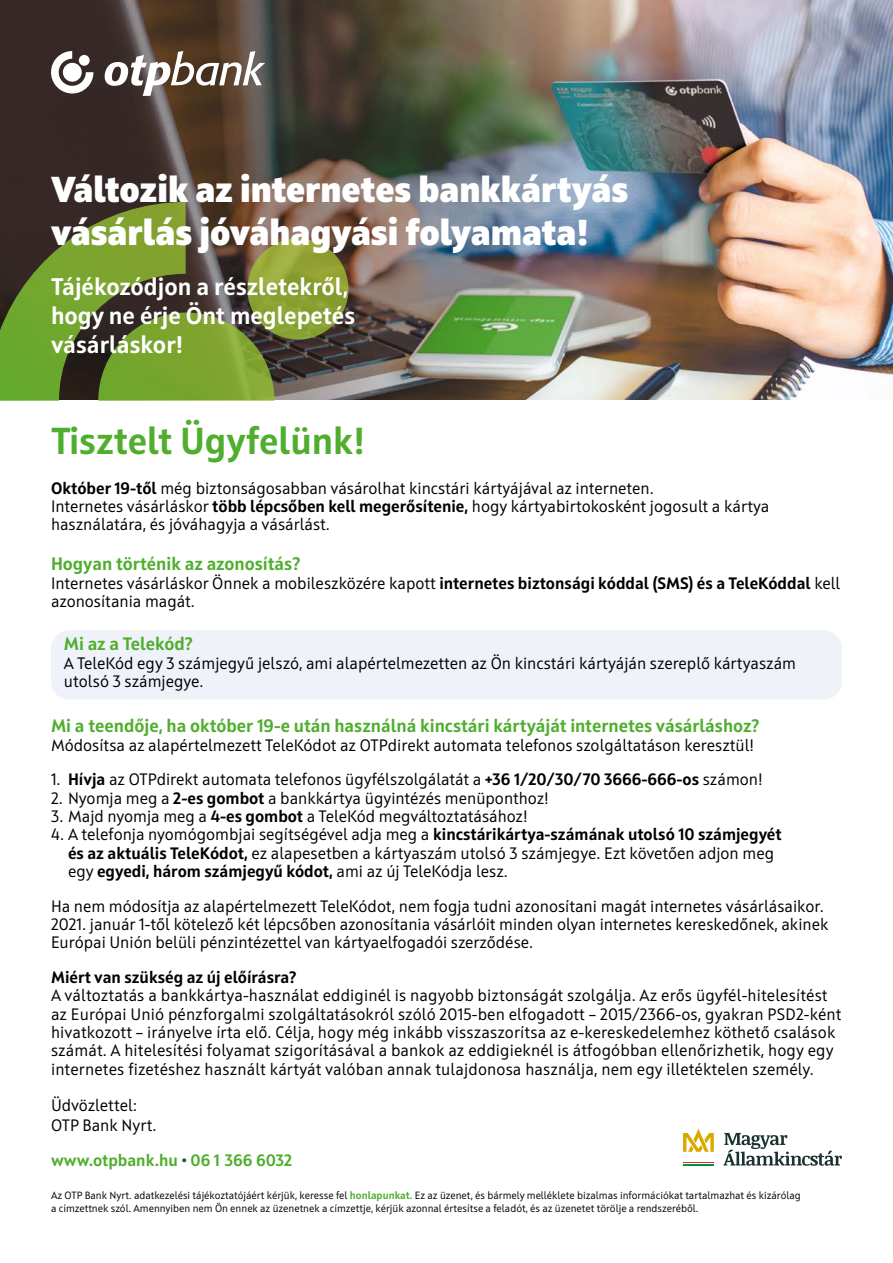
<style>
.page{position:relative;width:893px;height:1263px;background:#fff}
.page>*{position:absolute;margin:0;border:0;box-sizing:border-box;transform-origin:0 0}
.t1{font:700 37.5px "Squad";color:#50ae2f}
.t2{font:800 36px/43.2px "Squad";color:#fff}
.t3{font:700 24px/28.8px "Squad";color:#fff}
.t4{font:700 18px "Squad";color:#50ae2f}
.t5{font:16.5px/18.3px "Squad";color:#000}
.t6{font:700 16.5px "Squad";color:#000}
.t7{font:700 16.5px "Squad";color:#50ae2f}
.t8{font:10.5px/12.6px "Squad";color:#000}
.s1{font-weight:700}
.s2{color:#006438}
.s3{font-weight:700;color:#50ae2f}
</style>
<div class="page">
<img style="left:0;top:0;width:893px;height:400px">
<svg style="left:0;top:202px;width:348px;height:199px;background:#677634"></svg>
<div style="left:51px;top:630px;width:791px;height:69px;background:#f0f2f9;border-radius:18px"></div>
<hr style="left:683px;top:1162px;width:31px;height:1px;background:#d7282f">
<hr style="left:683px;top:1164px;width:31px;height:1px;background:#00953b">
<svg style="left:723px;top:1133px;width:119px;height:33px"></svg>
<svg style="left:683px;top:1129px;width:31px;height:23px"></svg>
<svg style="left:103px;top:51px;width:162px;height:45px"></svg>
<svg style="left:51px;top:51px;width:42px;height:42px"></svg>
<div style="left:63px;top:63px;width:19px;height:19px;background:#fff;border-radius:50%"></div>
<div style="left:79px;top:55px;width:11px;height:11px;background:#fff;border-radius:50%"></div>
<h2 class="t2" style="left:51px;top:167px;width:579px">Változik az internetes bankkártyás vásárlás jóváhagyási folyamata!</h2>
<h3 class="t3" style="left:51px;top:272px;width:306px">Tájékozódjon a részletekről, hogy ne érje Önt meglepetés vásárláskor!</h3>
<h1 class="t1" style="left:51px;top:417px;width:315px">Tisztelt Ügyfelünk!</h1>
<p class="t5" style="left:51px;top:479px;width:720px"><span class="s1">Október 19-től</span> még biztonságosabban vásárolhat kincstári kártyájával az interneten.<br>Internetes vásárláskor <span class="s1">több lépcsőben kell megerősítenie,</span> hogy kártyabirtokosként jogosult a kártya használatára, és jóváhagyja a vásárlást.</p>
<p class="t4" style="left:51px;top:552px;width:251px">Hogyan történik az azonosítás?</p>
<p class="t5" style="left:51px;top:574px;width:791px">Internetes vásárláskor Önnek a mobileszközére kapott <span class="s1">internetes biztonsági kóddal (SMS) és a TeleKóddal</span> kell azonosítania magát.</p>
<p class="t4" style="left:64px;top:632px;width:130px">Mi az a Telekód?</p>
<p class="t5" style="left:64px;top:654px;width:734px">A TeleKód egy 3 számjegyű jelszó, ami alapértelmezetten az Ön kincstári kártyáján szereplő kártyaszám utolsó 3 számjegye.</p>
<p class="t4" style="left:51px;top:714px;width:710px">Mi a teendője, ha október 19-e után használná kincstári kártyáját internetes vásárláshoz?</p>
<p class="t5" style="left:51px;top:736px;width:705px">Módosítsa az alapértelmezett TeleKódot az OTPdirekt automata telefonos szolgáltatáson keresztül!</p>
<p class="t5" style="left:51px;top:770px;width:713px">1. <span class="s1">Hívja</span> az OTPdirekt automata telefonos ügyfélszolgálatát a <span class="s1">+36 1/20/30/70 3666-666-os</span> számon!</p>
<p class="t5" style="left:51px;top:789px;width:499px">2. Nyomja meg a <span class="s1">2-es gombot</span> a bankkártya ügyintézés menüponthoz!</p>
<p class="t5" style="left:51px;top:807px;width:478px">3. Majd nyomja meg a <span class="s1">4-es gombot</span> a TeleKód megváltoztatásához!</p>
<p class="t5" style="left:68px;top:825px;width:715px;text-indent:-17px">4. A telefonja nyomógombjai segítségével adja meg a <span class="s1">kincstárikártya-számának utolsó 10 számjegyét és az aktuális TeleKódot,</span> ez alapesetben a kártyaszám utolsó 3 számjegye. Ezt követően adjon meg egy <span class="s1">egyedi, három számjegyű kódot,</span> ami az új TeleKódja lesz.</p>
<p class="t5" style="left:51px;top:897px;width:779px">Ha nem módosítja az alapértelmezett TeleKódot, nem fogja tudni azonosítani magát internetes vásárlásaikor.<br>2021. január 1-től kötelező két lépcsőben azonosítania vásárlóit minden olyan internetes kereskedőnek, akinek<br>Európai Unión belüli pénzintézettel van kártyaelfogadói szerződése.</p>
<p class="t6" style="left:51px;top:967px;width:247px">Miért van szükség az új előírásra?</p>
<p class="t5" style="left:51px;top:986px;width:792px">A változtatás a bankkártya-használat eddiginél is nagyobb biztonságát szolgálja. Az erős ügyfél-hitelesítést az Európai Unió pénzforgalmi szolgáltatásokról szóló 2015-ben elfogadott – 2015/2366-os, gyakran PSD2-ként hivatkozott – irányelve írta elő. Célja, hogy még inkább visszaszorítsa az e-kereskedelemhez köthető csalások számát. A hitelesítési folyamat szigorításával a bankok az eddigieknél is átfogóbban ellenőrizhetik, hogy egy internetes fizetéshez használt kártyát valóban annak tulajdonosa használja, nem egy illetéktelen személy.</p>
<p class="t5" style="left:51px;top:1095px;width:107px;line-height:19.8px">Üdvözlettel:<br>OTP Bank Nyrt.</p>
<p class="t7" style="left:51px;top:1150px;width:243px">www.otpbank.hu <span class="s2">•</span> 06 1 366 6032</p>
<p class="t8" style="left:51px;top:1189px;width:751px">Az OTP Bank Nyrt. adatkezelési tájékoztatójáért kérjük, keresse fel <span class="s3">honlapunkat.</span> Ez az üzenet, és bármely melléklete bizalmas információkat tartalmazhat és kizárólag a címzettnek szól. Amennyiben nem Ön ennek az üzenetnek a címzettje, kérjük azonnal értesítse a feladót, és az üzenetet törölje a rendszeréből.</p>
</div>
